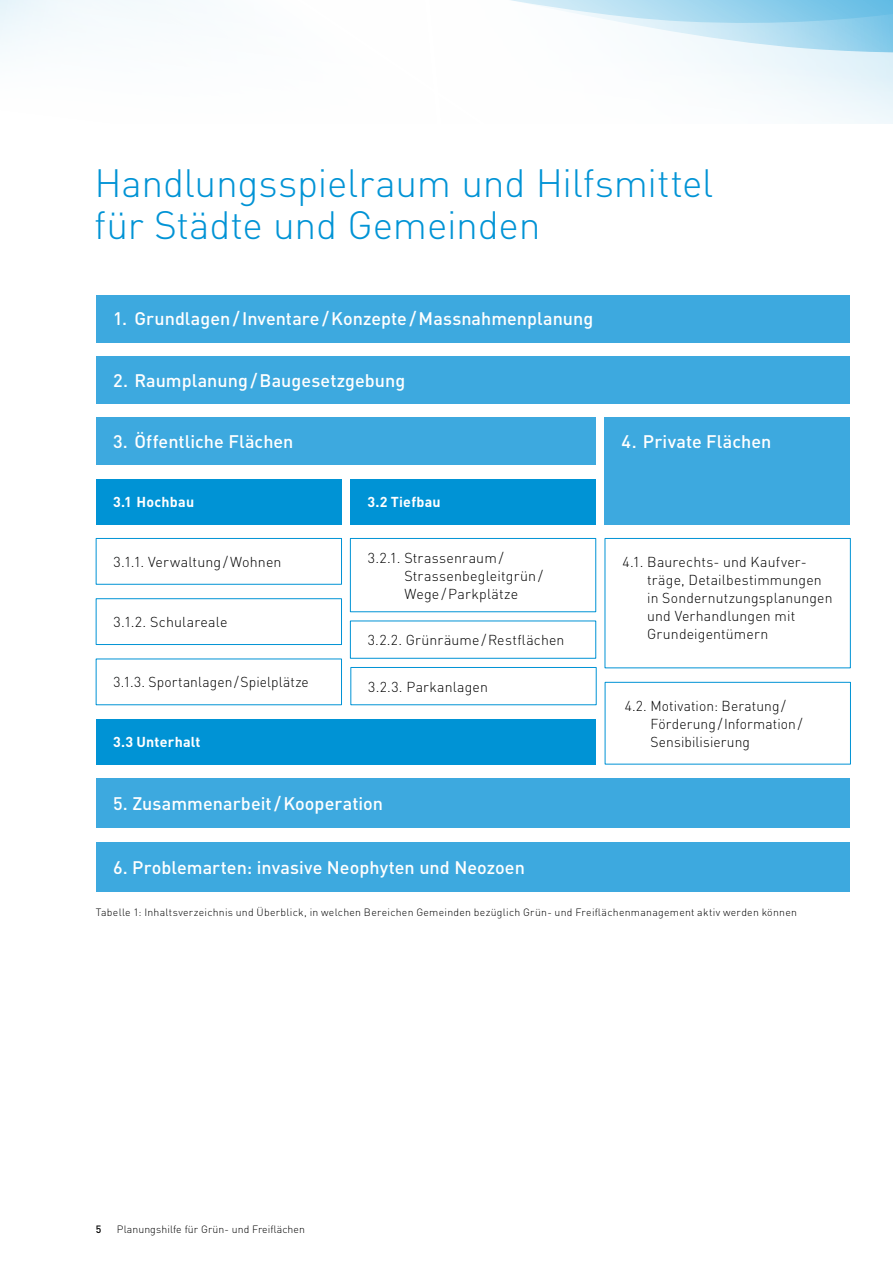
<style>
.page{position:relative;width:893px;height:1263px;background:#fff}
.page>*{position:absolute;margin:0;border:0;box-sizing:border-box;transform-origin:0 0}
.t1{font:300 39px/42px "DIN Pro";letter-spacing:-.01em;color:#0093d5}
.t2{font:500 18px "DIN Pro";color:#fff}
.t3{font:300 14.25px/18px "DIN Pro";letter-spacing:.01em;color:#000}
.t4{font:700 14.25px "DIN Pro";letter-spacing:.015em;color:#fff}
.t5{font:300 10.5px "DIN Pro";letter-spacing:.025em;color:#000}
.t6{font:500 10.5px "DIN Pro";color:#000}
</style>
<div class="page">
<svg style="left:0;top:0;width:893px;height:124px"></svg>
<div style="left:96px;top:295px;width:754px;height:47px;background:#3da9df"></div>
<div style="left:96px;top:356px;width:754px;height:48px;background:#3da9df"></div>
<div style="left:96px;top:417px;width:500px;height:48px;background:#3da9df"></div>
<div style="left:605px;top:417px;width:245px;height:107px;background:#3da9df"></div>
<div style="left:96px;top:778px;width:754px;height:50px;background:#3da9df"></div>
<div style="left:96px;top:842px;width:754px;height:49px;background:#3da9df"></div>
<div style="left:96px;top:479px;width:245px;height:45px;background:#0093d5"></div>
<div style="left:96px;top:538px;width:246px;height:47px;border:1px solid #0093d5"></div>
<div style="left:96px;top:598px;width:246px;height:47px;border:1px solid #0093d5"></div>
<div style="left:96px;top:719px;width:500px;height:45px;background:#0093d5"></div>
<div style="left:350px;top:479px;width:246px;height:45px;background:#0093d5"></div>
<div style="left:350px;top:538px;width:246px;height:74px;border:1px solid #0093d5"></div>
<div style="left:350px;top:667px;width:247px;height:38px;border:1px solid #0093d5"></div>
<div style="left:350px;top:620px;width:246px;height:39px;border:1px solid #0093d5"></div>
<div style="left:604px;top:538px;width:247px;height:130px;border:1px solid #0093d5"></div>
<div style="left:605px;top:682px;width:246px;height:82px;border:1px solid #0093d5"></div>
<h1 class="t1" style="left:94px;top:160px;width:621px">Handlungsspielraum und Hilfsmittel für Städte und Gemeinden</h1>
<p class="t2" style="left:113px;top:307px;width:482px">1. Grundlagen/Inventare /Konzepte /Massnahmenplanung</p>
<p class="t2" style="left:113px;top:368px;width:294px">2. Raumplanung/Baugesetzgebung</p>
<p class="t2" style="left:113px;top:429px;width:182px">3. Öffentliche Flächen</p>
<p class="t2" style="left:622px;top:429px;width:151px">4. Private Flächen</p>
<p class="t4" style="left:113px;top:492px;width:83px">3.1 Hochbau</p>
<p class="t3" style="left:114px;top:552px;width:169px">3.1.1. Verwaltung /Wohnen</p>
<p class="t3" style="left:114px;top:612px;width:116px">3.1.2. Schulareale</p>
<p class="t3" style="left:114px;top:673px;width:197px">3.1.3. Sportanlagen/Spielplätze</p>
<p class="t4" style="left:113px;top:732px;width:89px">3.3 Unterhalt</p>
<p class="t4" style="left:367px;top:492px;width:75px">3.2 Tiefbau</p>
<p class="t3" style="left:404px;top:548px;width:140px;text-indent:-37px">3.2.1. Strassenraum/<br>Strassenbegleitgrün/<br>Wege /Parkplätze</p>
<p class="t3" style="left:368px;top:630px;width:198px">3.2.2. Grünräume /Restflächen</p>
<p class="t3" style="left:368px;top:677px;width:121px">3.2.3. Parkanlagen</p>
<p class="t2" style="left:113px;top:791px;width:271px">5. Zusammenarbeit/Kooperation</p>
<p class="t2" style="left:113px;top:855px;width:413px">6. Problemarten: invasive Neophyten und Neozoen</p>
<p class="t3" style="left:647px;top:552px;width:187px;text-indent:-25px">4.1. Baurechts- und Kaufver&shy;träge, Detailbestimmungen in Sondernutzungsplanungen und Verhandlungen mit<br>Grundeigentümern</p>
<p class="t3" style="left:650px;top:696px;width:153px;text-indent:-26px">4.2. Motivation: Beratung/<br>Förderung/Information/<br>Sensibilisierung</p>
<p class="t5" style="left:96px;top:905px;width:703px">Tabelle 1: Inhaltsverzeichnis und Überblick, in welchen Bereichen Gemeinden bezüglich Grün- und Freiflächenmanagement aktiv werden können</p>
<p class="t6" style="left:96px;top:1222px;width:7px">5</p>
<p class="t5" style="left:117px;top:1222px;width:190px">Planungshilfe für Grün- und Freiflächen</p>
</div>
